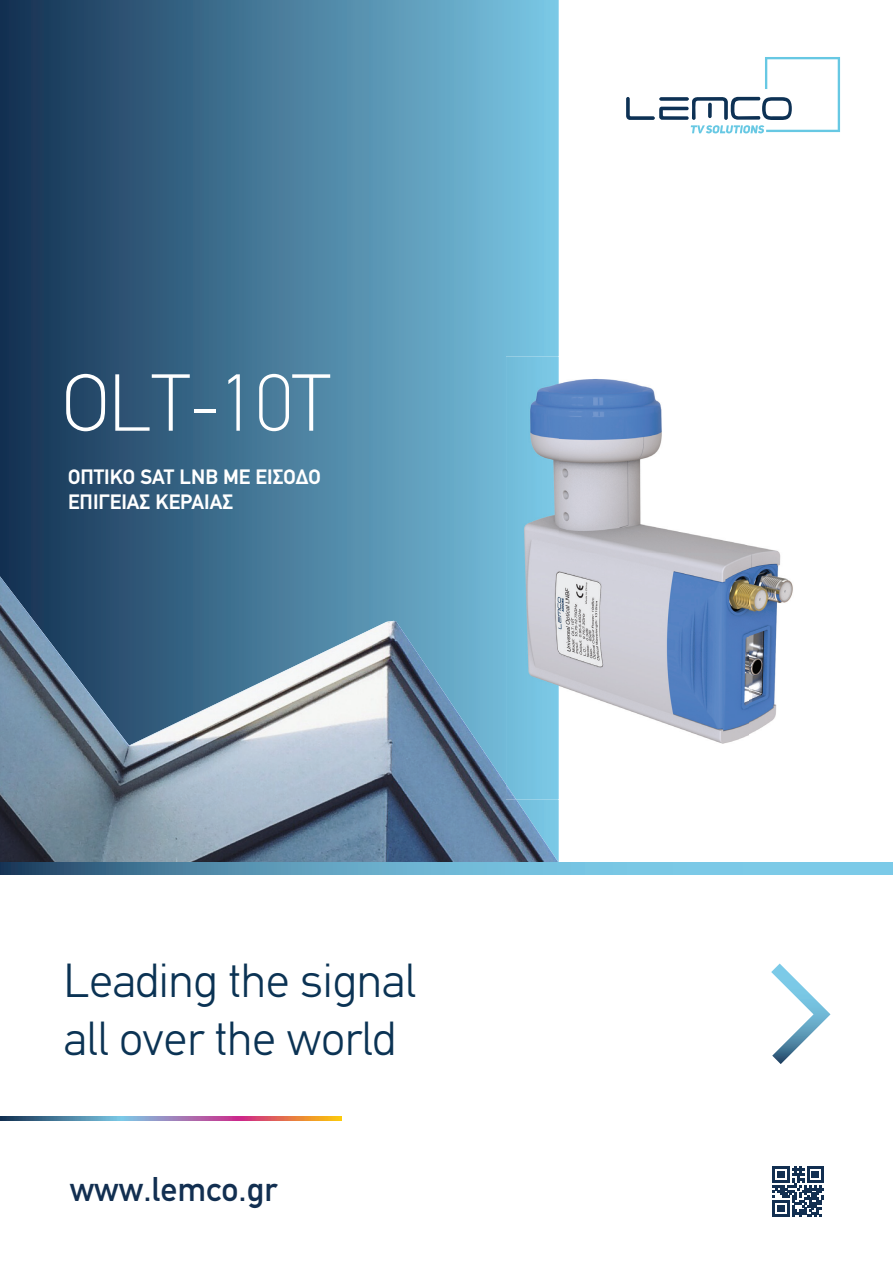
<style>
.page{position:relative;width:893px;height:1263px;background:#fff}
.page>*{position:absolute;margin:0;border:0;box-sizing:border-box;transform-origin:0 0}
.t1{font:100 81px "PF Din Text";color:#fff}
.t2{font:300 48px/57.6px "PF Din Text";color:#0b3354}
.t3{font:500 34.5px "PF Din Text";color:#122f51}
.t4{font:700 21px/25.2px "PF Din Text";color:#fff}
</style>
<div class="page">
<svg style="left:0;top:0;width:559px;height:576px;background:#467a99"></svg>
<img style="left:0;top:576px;width:559px;height:286px">
<svg style="left:0;top:862px;width:893px;height:12px;background:#63a5c3"></svg>
<svg style="left:0;top:1116px;width:341px;height:5px;background:#967a8c"></svg>
<svg style="left:771px;top:963px;width:59px;height:101px"></svg>
<svg style="left:773px;top:1166px;width:51px;height:51px"></svg>
<img style="left:506px;top:356px;width:287px;height:443px">
<img style="left:506px;top:784px;width:10px;height:15px">
<svg style="left:626px;top:57px;width:214px;height:76px"></svg>
<h1 class="t1" style="left:63px;top:354px;width:269px">OLT-10T</h1>
<p class="t4" style="left:68px;top:464px;width:254px">ΟΠΤΙΚΟ SAT LNB ΜΕ ΕΙΣΟ∆Ο<br>ΕΠΙΓΕΙΑΣ ΚΕΡΑΙΑΣ</p>
<h2 class="t2" style="left:64px;top:952px;width:354px">Leading the signal all over the world</h2>
<h3 class="t3" style="left:70px;top:1170px;width:209px">www.lemco.gr</h3>
</div>
